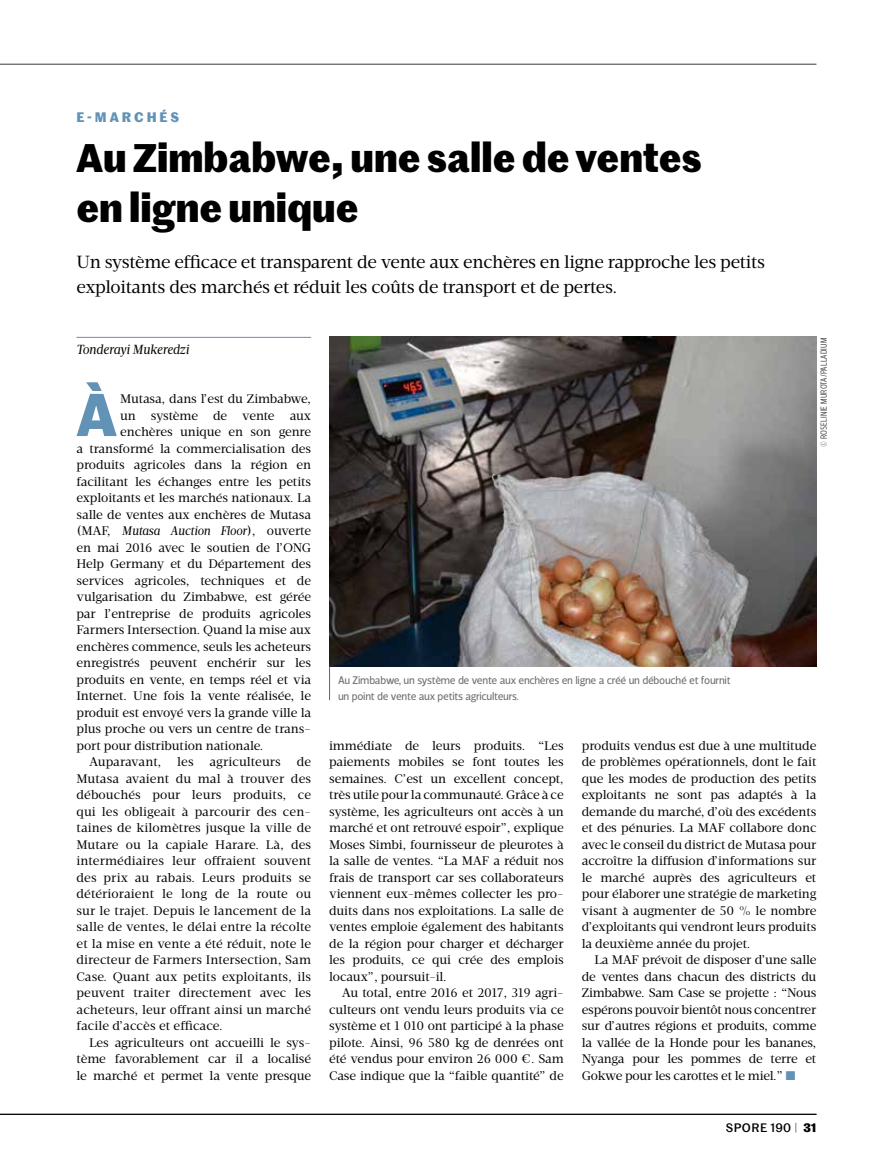
<style>
.page{position:relative;width:893px;height:1170px;background:#fff}
.page>*{position:absolute;margin:0;border:0;box-sizing:border-box;transform-origin:0 0}
.t1{font:700 58.8px "Marr Sans";color:#6292b5}
.t2{font:700 39px/49.5px "Marr Sans";color:#000}
.t3{font:18px/24.8px "Velino Text";letter-spacing:-.015em;color:#000}
.t4{font:italic 13.5px "Velino Text";letter-spacing:-.01em;color:#000}
.t5{font:700 13.5px "Marr Sans";letter-spacing:.215em;color:#6292b5}
.t6{font:12.75px/16.5px "Velino Text";letter-spacing:-.005em;color:#000;text-align:justify}
.t7{font:italic 12.75px "Velino Text";letter-spacing:-.005em;color:#000}
.t8{font:500 12px "Marr Sans";letter-spacing:.035em;color:#000}
.t9{font:11.25px/16.5px "Velino Sans";letter-spacing:-.02em;color:#6f7070}
.t10{font:300 9px "Velino Sans Condensed";letter-spacing:.015em;color:#383937}
.s1{font-style:normal}
.s2{color:#6292b5}
.s3{font-weight:300}
.s4{font-weight:700}
</style>
<div class="page">
<hr style="left:0;top:64px;width:816px;height:1px;background:#383937">
<hr style="left:0;top:1113px;width:816px;height:1px;background:#000">
<img style="left:329px;top:337px;width:487px;height:329px">
<hr style="left:77px;top:337px;width:234px;height:1px;background:#6292b5">
<hr style="left:329px;top:667px;width:1px;height:33px;background:#626463">
<p class="t5" style="left:77px;top:107px;width:104px">E-MARCHÉS</p>
<h2 class="t2" style="left:77px;top:130px;width:627px">Au Zimbabwe, une salle de ventes en ligne unique</h2>
<h3 class="t3" style="left:77px;top:249px;width:690px">Un système efficace et transparent de vente aux enchères en ligne rapproche les petits exploitants des marchés et réduit les coûts de transport et de pertes.</h3>
<p class="t4" style="left:77px;top:341px;width:114px">Tonderayi Mukeredzi</p>
<p class="t10" style="left:818px;top:446px;width:110px;rotate:-90deg">© ROSELINIE MUROTA/PALLADIUM</p>
<h1 class="t1" style="left:77px;top:369px;width:42px">À</h1>
<p class="t6" style="left:120px;top:390px;width:192px">Mutasa, dans l’est du Zimbabwe,</p>
<p class="t6" style="left:120px;top:407px;width:192px">un système de vente aux</p>
<p class="t6" style="left:120px;top:423px;width:192px">enchères unique en son genre</p>
<p class="t6" style="left:77px;top:440px;width:236px">a transformé la commercialisation des</p>
<p class="t6" style="left:77px;top:456px;width:236px">produits agricoles dans la région en</p>
<p class="t6" style="left:77px;top:473px;width:236px">facilitant les échanges entre les petits</p>
<p class="t6" style="left:77px;top:489px;width:236px">exploitants et les marchés nationaux. La</p>
<p class="t6" style="left:77px;top:506px;width:236px">salle de ventes aux enchères de Mutasa</p>
<p class="t7" style="left:77px;top:523px;width:236px"><span class="s1">(MAF,</span> Mutasa Auction Floor<span class="s1">), ouverte</span></p>
<p class="t6" style="left:77px;top:539px;width:236px">en mai 2016 avec le soutien de l’ONG</p>
<p class="t6" style="left:77px;top:555px;width:236px">Help Germany et du Département des</p>
<p class="t6" style="left:77px;top:572px;width:236px">services agricoles, techniques et de</p>
<p class="t6" style="left:77px;top:588px;width:236px">vulgarisation du Zimbabwe, est gérée</p>
<p class="t6" style="left:77px;top:605px;width:236px">par l’entreprise de produits agricoles</p>
<p class="t6" style="left:77px;top:621px;width:236px">Farmers Intersection. Quand la mise aux</p>
<p class="t6" style="left:77px;top:638px;width:236px">enchères commence, seuls les acheteurs</p>
<p class="t6" style="left:77px;top:654px;width:236px">enregistrés peuvent enchérir sur les</p>
<p class="t6" style="left:77px;top:671px;width:236px">produits en vente, en temps réel et via</p>
<p class="t6" style="left:77px;top:687px;width:236px">Internet. Une fois la vente réalisée, le</p>
<p class="t6" style="left:77px;top:704px;width:236px">produit est envoyé vers la grande ville la</p>
<p class="t6" style="left:77px;top:720px;width:236px">plus proche ou vers un centre de trans-</p>
<p class="t6" style="left:77px;top:737px;width:188px">port pour distribution nationale.</p>
<p class="t6" style="left:89px;top:753px;width:223px">Auparavant, les agriculteurs de</p>
<p class="t6" style="left:77px;top:770px;width:236px">Mutasa avaient du mal à trouver des</p>
<p class="t6" style="left:77px;top:786px;width:236px">débouchés pour leurs produits, ce</p>
<p class="t6" style="left:77px;top:803px;width:236px">qui les obligeait à parcourir des cen-</p>
<p class="t6" style="left:77px;top:819px;width:236px">taines de kilomètres jusque la ville de</p>
<p class="t6" style="left:77px;top:836px;width:236px">Mutare ou la capiale Harare. Là, des</p>
<p class="t6" style="left:77px;top:852px;width:236px">intermédiaires leur offraient souvent</p>
<p class="t6" style="left:77px;top:869px;width:236px">des prix au rabais. Leurs produits se</p>
<p class="t6" style="left:77px;top:885px;width:236px">détérioraient le long de la route ou</p>
<p class="t6" style="left:77px;top:902px;width:236px">sur le trajet. Depuis le lancement de la</p>
<p class="t6" style="left:77px;top:918px;width:236px">salle de ventes, le délai entre la récolte</p>
<p class="t6" style="left:77px;top:935px;width:236px">et la mise en vente a été réduit, note le</p>
<p class="t6" style="left:77px;top:951px;width:236px">directeur de Farmers Intersection, Sam</p>
<p class="t6" style="left:77px;top:968px;width:236px">Case. Quant aux petits exploitants, ils</p>
<p class="t6" style="left:77px;top:984px;width:236px">peuvent traiter directement avec les</p>
<p class="t6" style="left:77px;top:1001px;width:236px">acheteurs, leur offrant ainsi un marché</p>
<p class="t6" style="left:77px;top:1017px;width:148px">facile d’accès et efficace.</p>
<p class="t6" style="left:89px;top:1034px;width:223px">Les agriculteurs ont accueilli le sys-</p>
<p class="t6" style="left:77px;top:1050px;width:236px">tème favorablement car il a localisé</p>
<p class="t6" style="left:77px;top:1067px;width:236px">le marché et permet la vente presque</p>
<p class="t9" style="left:338px;top:671px;width:394px">Au Zimbabwe, un système de vente aux enchères en ligne a créé un débouché et fournit un point de vente aux petits agriculteurs.</p>
<p class="t6" style="left:582px;top:737px;width:236px">produits vendus est due à une multitude de problèmes opérationnels, dont le fait que les modes de production des petits exploitants ne sont pas adaptés à la demande du marché, d’où des excédents et des pénuries. La MAF collabore donc avec le conseil du district de Mutasa pour accroître la diffusion d’informations sur le marché auprès des agriculteurs et pour élaborer une stratégie de marketing visant à augmenter de 50 % le nombre d’exploitants qui vendront leurs produits la deuxième année du projet.</p>
<p class="t6" style="left:582px;top:951px;width:236px;text-indent:13px">La MAF prévoit de disposer d’une salle de ventes dans chacun des districts du Zimbabwe. Sam Case se projette : “Nous espérons pouvoir bientôt nous concentrer sur d’autres régions et produits, comme la vallée de la Honde pour les bananes, Nyanga pour les pommes de terre et Gokwe pour les carottes et le miel.” <span class="s2">■</span></p>
<p class="t6" style="left:329px;top:737px;width:236px">immédiate de leurs produits. “Les paiements mobiles se font toutes les semaines. C’est un excellent concept, très utile pour la communauté. Grâce à ce système, les agriculteurs ont accès à un marché et ont retrouvé espoir”, explique Moses Simbi, fournisseur de pleurotes à la salle de ventes. “La MAF a réduit nos frais de transport car ses collaborateurs viennent eux-mêmes collecter les pro&shy;duits dans nos exploitations. La salle de ventes emploie également des habitants de la région pour charger et décharger les produits, ce qui crée des emplois locaux”, poursuit-il.</p>
<p class="t6" style="left:329px;top:984px;width:236px;text-indent:13px">Au total, entre 2016 et 2017, 319 agri&shy;culteurs ont vendu leurs produits via ce système et 1 010 ont participé à la phase pilote. Ainsi, 96 580 kg de denrées ont été vendus pour environ 26 000 €. Sam Case indique que la “faible quantité” de</p>
<p class="t8" style="left:726px;top:1118px;width:92px">SPORE 190 <span class="s3">|</span> <span class="s4">31</span></p>
</div>
